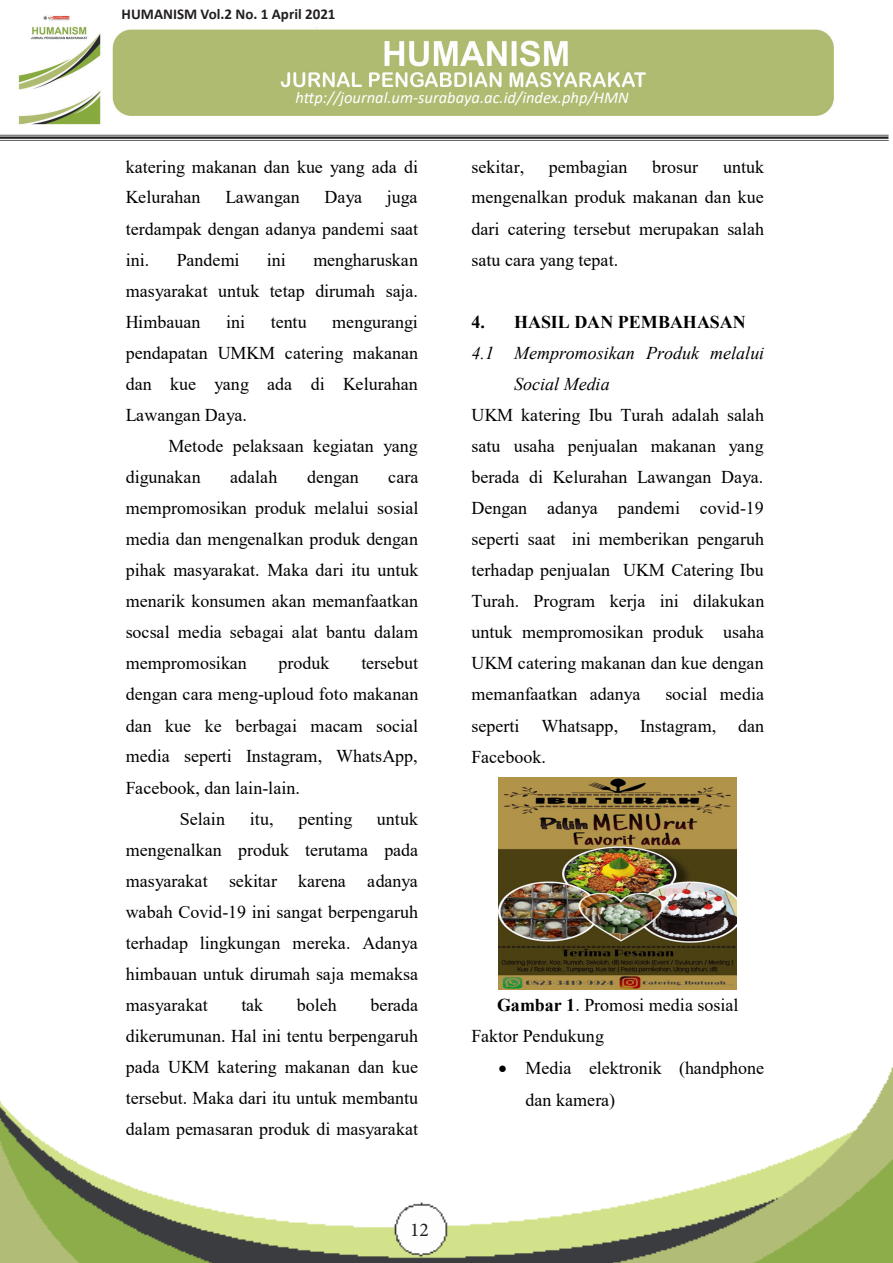
<style>
.page{position:relative;width:893px;height:1263px;background:#fff}
.page>*{position:absolute;margin:0;border:0;box-sizing:border-box;transform-origin:0 0}
.t1{font:19.5px "Minion Pro";color:#231f20}
.t2{font:18px/31px "Times New Roman";color:#000;text-align:justify}
.t3{font:italic 18px "Times New Roman";color:#000}
.t4{font:700 18px "Times New Roman";letter-spacing:-.005em;color:#000}
.t5{font:italic 16.5px "Calibri";color:#fff}
.t6{font:700 15px "Calibri";color:#231f20}
.s1{font-weight:700}
</style>
<div class="page">
<img style="left:0;top:1067px;width:893px;height:196px">
<img style="left:0;top:15px;width:888px;height:125px">
<div style="left:119px;top:0;width:268px;height:28px;background:#fff"></div>
<img style="left:499px;top:778px;width:237px;height:211px">
<p class="t6" style="left:122px;top:3px;width:215px">HUMANISM Vol.2 No. 1 April 2021</p>
<p class="t5" style="left:296px;top:86px;width:335px">http://journal.um-surabaya.ac.id/index.php/HMN</p>
<p class="t2" style="left:126px;top:150px;width:294px">katering makanan dan kue yang ada di<br>Kelurahan</p>
<p class="t2" style="left:126px;top:181px;width:294px;text-indent:261px">juga terdampak dengan adanya pandemi saat ini.</p>
<p class="t2" style="left:226px;top:181px;width:76px">Lawangan</p>
<p class="t2" style="left:324px;top:181px;width:39px">Daya</p>
<p class="t2" style="left:126px;top:243px;width:294px;text-indent:188px">mengharuskan masyarakat untuk tetap dirumah saja.<br>Himbauan</p>
<p class="t2" style="left:177px;top:243px;width:64px">Pandemi</p>
<p class="t2" style="left:267px;top:243px;width:21px">ini</p>
<p class="t2" style="left:226px;top:306px;width:21px">ini</p>
<p class="t2" style="left:271px;top:306px;width:37px">tentu</p>
<p class="t2" style="left:332px;top:306px;width:87px">mengurangi</p>
<p class="t2" style="left:126px;top:337px;width:294px">pendapatan UMKM catering makanan</p>
<p class="t2" style="left:126px;top:368px;width:294px">dan kue yang ada di Kelurahan</p>
<p class="t2" style="left:126px;top:399px;width:123px">Lawangan Daya.</p>
<p class="t2" style="left:168px;top:430px;width:251px">Metode pelaksaan kegiatan yang</p>
<p class="t2" style="left:126px;top:461px;width:76px">digunakan</p>
<p class="t2" style="left:230px;top:461px;width:49px">adalah</p>
<p class="t2" style="left:307px;top:461px;width:53px">dengan</p>
<p class="t2" style="left:126px;top:461px;width:294px;text-indent:263px">cara mempromosikan produk melalui sosial media dan mengenalkan produk dengan pihak masyarakat. Maka dari itu untuk menarik konsumen akan memanfaatkan socsal media sebagai alat bantu dalam mempromosikan</p>
<p class="t2" style="left:279px;top:647px;width:52px">produk</p>
<p class="t2" style="left:361px;top:647px;width:58px">tersebut</p>
<p class="t2" style="left:126px;top:678px;width:294px">dengan cara meng-uploud foto makanan</p>
<p class="t2" style="left:126px;top:709px;width:294px">dan kue ke berbagai macam social</p>
<p class="t2" style="left:126px;top:740px;width:293px">media seperti Instagram, WhatsApp,</p>
<p class="t2" style="left:126px;top:772px;width:176px">Facebook, dan lain-lain.</p>
<p class="t2" style="left:180px;top:802px;width:47px">Selain</p>
<p class="t2" style="left:250px;top:802px;width:25px">itu,</p>
<p class="t2" style="left:298px;top:802px;width:55px">penting</p>
<p class="t2" style="left:126px;top:802px;width:294px;text-indent:251px">untuk mengenalkan produk terutama pada masyarakat sekitar karena adanya wabah Covid-19 ini sangat berpengaruh terhadap lingkungan mereka. Adanya himbauan untuk dirumah saja memaksa masyarakat</p>
<p class="t2" style="left:126px;top:989px;width:294px;text-indent:245px">berada dikerumunan. Hal ini tentu berpengaruh pada UKM katering makanan dan kue tersebut. Maka dari itu untuk membantu dalam pemasaran produk di masyarakat</p>
<p class="t2" style="left:241px;top:989px;width:23px">tak</p>
<p class="t2" style="left:297px;top:989px;width:41px">boleh</p>
<p class="t1" style="left:410px;top:1216px;width:20px">12</p>
<p class="t2" style="left:471px;top:150px;width:294px;text-indent:251px">untuk mengenalkan produk makanan dan kue dari catering tersebut merupakan salah satu cara yang tepat.</p>
<p class="t2" style="left:471px;top:150px;width:54px">sekitar,</p>
<p class="t2" style="left:549px;top:150px;width:80px">pembagian</p>
<p class="t2" style="left:652px;top:150px;width:47px">brosur</p>
<p class="t4" style="left:471px;top:309px;width:276px">4. HASIL DAN PEMBAHASAN</p>
<p class="t3" style="left:471px;top:340px;width:294px">4.1 Mempromosikan Produk melalui</p>
<p class="t3" style="left:514px;top:371px;width:97px">Social Media</p>
<p class="t2" style="left:471px;top:399px;width:294px">UKM katering Ibu Turah adalah salah</p>
<p class="t2" style="left:471px;top:430px;width:294px">satu usaha penjualan makanan yang</p>
<p class="t2" style="left:471px;top:461px;width:293px">berada di Kelurahan Lawangan Daya.</p>
<p class="t2" style="left:471px;top:492px;width:294px">Dengan adanya pandemi covid-19</p>
<p class="t2" style="left:471px;top:523px;width:294px">seperti saat ini memberikan pengaruh</p>
<p class="t2" style="left:471px;top:554px;width:294px">terhadap penjualan UKM Catering Ibu</p>
<p class="t2" style="left:471px;top:585px;width:294px">Turah. Program kerja ini dilakukan</p>
<p class="t2" style="left:471px;top:616px;width:294px">untuk mempromosikan produk usaha</p>
<p class="t2" style="left:471px;top:647px;width:294px">UKM catering makanan dan kue dengan</p>
<p class="t2" style="left:471px;top:678px;width:170px">memanfaatkan adanya</p>
<p class="t2" style="left:471px;top:678px;width:294px;text-indent:194px">social media seperti Whatsapp, Instagram, dan Facebook.</p>
<p class="t2" style="left:471px;top:989px;width:269px;text-indent:26px"><span class="s1">Gambar 1</span>. Promosi media sosial<br>Faktor Pendukung</p>
<p class="t2" style="left:525px;top:1052px;width:240px;text-indent:-27px">• Media elektronik (handphone dan kamera)</p>
</div>
